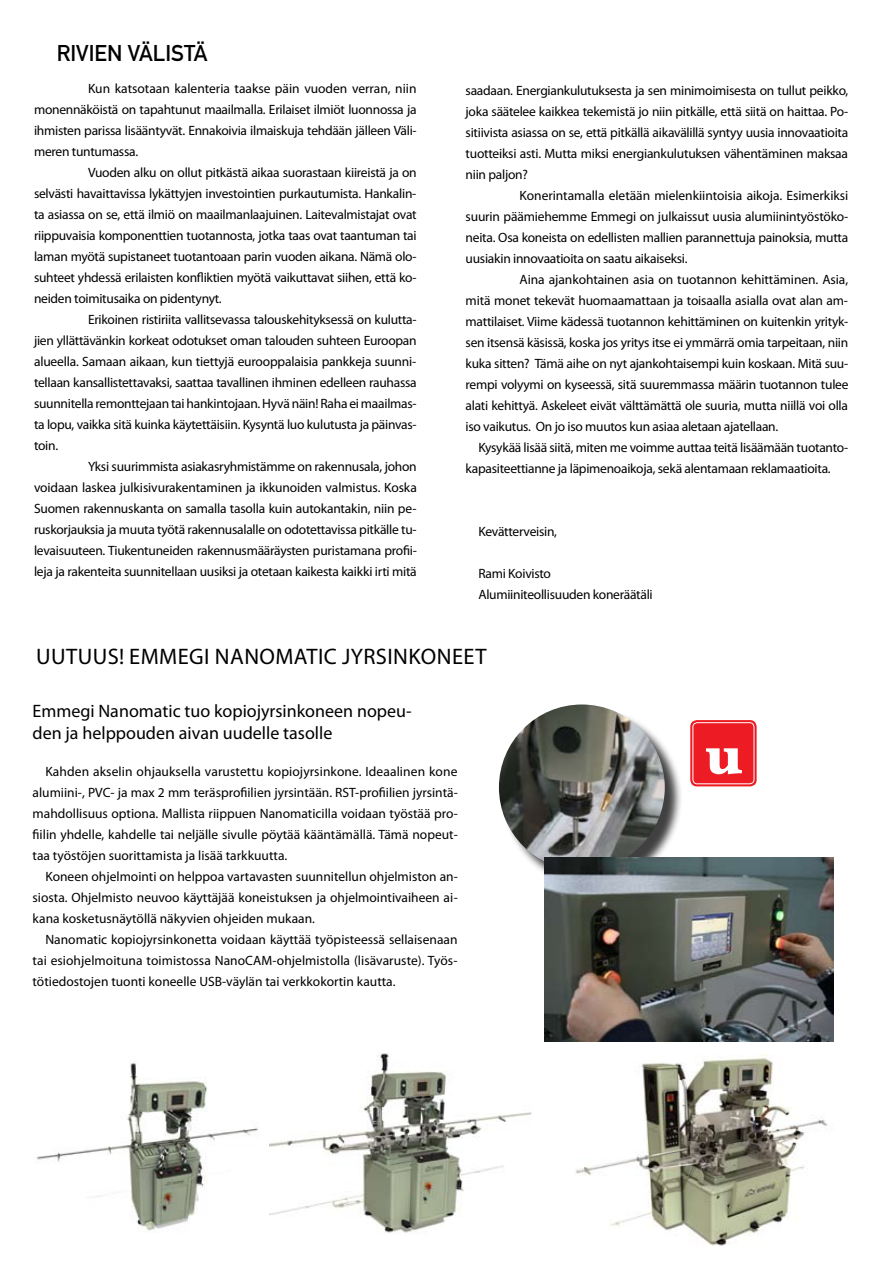
<style>
.page{position:relative;width:893px;height:1263px;background:#fff}
.page>*{position:absolute;margin:0;border:0;box-sizing:border-box;transform-origin:0 0}
.t1{font:700 62.4px "Baskerville";color:#fff}
.t2{font:22.5px "Myriad Pro";letter-spacing:.02em;color:#000}
.t3{font:22.5px "DIN Mittelschrift Std";color:#000}
.t4{font:18px/22.5px "Myriad Pro";color:#000}
.t5{font:13.5px/21px "Myriad Pro";letter-spacing:-.02em;color:#000;text-align:justify}
.t6{font:13.5px "Myriad Pro";color:#000}
</style>
<div class="page">
<img style="left:269px;top:1053px;width:263px;height:180px">
<img style="left:36px;top:1063px;width:223px;height:168px">
<img style="left:575px;top:1054px;width:253px;height:192px">
<div style="left:690px;top:720px;width:67px;height:66px;background:#ed1c24;border-radius:7px"></div>
<div style="left:692px;top:722px;width:62px;height:62px;border:1px solid #fff;border-radius:4px"></div>
<div style="left:501px;top:707px;width:182px;height:182px;background:#000;opacity:.75"></div>
<img style="left:499px;top:704px;width:166px;height:166px;border-radius:83px">
<img style="left:544px;top:857px;width:289px;height:185px">
<h2 class="t3" style="left:57px;top:39px;width:152px">RIVIEN VÄLISTÄ</h2>
<p class="t6" style="left:88px;top:80px;width:330px">Kun katsotaan kalenteria taakse päin vuoden verran, niin</p>
<p class="t5" style="left:34px;top:99px;width:384px">monennäköistä on tapahtunut maailmalla. Erilaiset ilmiöt luonnossa ja</p>
<p class="t5" style="left:34px;top:120px;width:384px">ihmisten parissa lisääntyvät. Ennakoivia ilmaiskuja tehdään jälleen Väli-</p>
<p class="t5" style="left:34px;top:141px;width:106px">meren tuntumassa.</p>
<p class="t5" style="left:88px;top:162px;width:330px">Vuoden alku on ollut pitkästä aikaa suorastaan kiireistä ja on</p>
<p class="t5" style="left:34px;top:183px;width:384px">selvästi havaittavissa lykättyjen investointien purkautumista. Hankalin-</p>
<p class="t5" style="left:34px;top:204px;width:384px">ta asiassa on se, että ilmiö on maailmanlaajuinen. Laitevalmistajat ovat</p>
<p class="t5" style="left:34px;top:225px;width:384px">riippuvaisia komponenttien tuotannosta, jotka taas ovat taantuman tai</p>
<p class="t5" style="left:34px;top:246px;width:384px">laman myötä supistaneet tuotantoaan parin vuoden aikana. Nämä olo-</p>
<p class="t5" style="left:34px;top:267px;width:384px">suhteet yhdessä erilaisten konfliktien myötä vaikuttavat siihen, että ko-</p>
<p class="t5" style="left:34px;top:288px;width:189px">neiden toimitusaika on pidentynyt.</p>
<p class="t5" style="left:88px;top:309px;width:330px">Erikoinen ristiriita vallitsevassa talouskehityksessä on kulutta-</p>
<p class="t5" style="left:34px;top:330px;width:384px">jien yllättävänkin korkeat odotukset oman talouden suhteen Euroopan</p>
<p class="t5" style="left:34px;top:351px;width:384px">alueella. Samaan aikaan, kun tiettyjä eurooppalaisia pankkeja suunni-</p>
<p class="t5" style="left:34px;top:372px;width:384px">tellaan kansallistettavaksi, saattaa tavallinen ihminen edelleen rauhassa</p>
<p class="t5" style="left:34px;top:393px;width:384px">suunnitella remonttejaan tai hankintojaan. Hyvä näin! Raha ei maailmas-</p>
<p class="t5" style="left:34px;top:414px;width:384px">ta lopu, vaikka sitä kuinka käytettäisiin. Kysyntä luo kulutusta ja päinvas-</p>
<p class="t5" style="left:34px;top:435px;width:26px">toin.</p>
<p class="t5" style="left:88px;top:456px;width:330px">Yksi suurimmista asiakasryhmistämme on rakennusala, johon</p>
<p class="t5" style="left:34px;top:477px;width:384px">voidaan laskea julkisivurakentaminen ja ikkunoiden valmistus. Koska</p>
<p class="t5" style="left:34px;top:498px;width:384px">Suomen rakennuskanta on samalla tasolla kuin autokantakin, niin pe-</p>
<p class="t5" style="left:34px;top:519px;width:384px">ruskorjauksia ja muuta työtä rakennusalalle on odotettavissa pitkälle tu-</p>
<p class="t5" style="left:34px;top:540px;width:384px">levaisuuteen. Tiukentuneiden rakennusmääräysten puristamana profii-</p>
<p class="t5" style="left:34px;top:561px;width:384px">leja ja rakenteita suunnitellaan uusiksi ja otetaan kaikesta kaikki irti mitä</p>
<p class="t5" style="left:466px;top:80px;width:384px">saadaan. Energiankulutuksesta ja sen minimoimisesta on tullut peikko,</p>
<p class="t5" style="left:466px;top:101px;width:384px">joka säätelee kaikkea tekemistä jo niin pitkälle, että siitä on haittaa. Po-</p>
<p class="t5" style="left:466px;top:122px;width:384px">sitiivista asiassa on se, että pitkällä aikavälillä syntyy uusia innovaatioita</p>
<p class="t5" style="left:466px;top:143px;width:384px">tuotteiksi asti. Mutta miksi energiankulutuksen vähentäminen maksaa</p>
<p class="t5" style="left:466px;top:164px;width:64px">niin paljon?</p>
<p class="t5" style="left:520px;top:185px;width:330px">Konerintamalla eletään mielenkiintoisia aikoja. Esimerkiksi</p>
<p class="t5" style="left:466px;top:206px;width:384px">suurin päämiehemme Emmegi on julkaissut uusia alumiinintyöstöko-</p>
<p class="t5" style="left:466px;top:227px;width:384px">neita. Osa koneista on edellisten mallien parannettuja painoksia, mutta</p>
<p class="t5" style="left:466px;top:248px;width:224px">uusiakin innovaatioita on saatu aikaiseksi.</p>
<p class="t5" style="left:520px;top:269px;width:330px">Aina ajankohtainen asia on tuotannon kehittäminen. Asia,</p>
<p class="t5" style="left:466px;top:290px;width:384px">mitä monet tekevät huomaamattaan ja toisaalla asialla ovat alan am-</p>
<p class="t5" style="left:466px;top:311px;width:384px">mattilaiset. Viime kädessä tuotannon kehittäminen on kuitenkin yrityk-</p>
<p class="t5" style="left:466px;top:332px;width:384px">sen itsensä käsissä, koska jos yritys itse ei ymmärrä omia tarpeitaan, niin</p>
<p class="t5" style="left:466px;top:353px;width:384px">kuka sitten? Tämä aihe on nyt ajankohtaisempi kuin koskaan. Mitä suu-</p>
<p class="t5" style="left:466px;top:374px;width:384px">rempi volyymi on kyseessä, sitä suuremmassa määrin tuotannon tulee</p>
<p class="t5" style="left:466px;top:395px;width:384px">alati kehittyä. Askeleet eivät välttämättä ole suuria, mutta niillä voi olla</p>
<p class="t5" style="left:466px;top:416px;width:314px">iso vaikutus. On jo iso muutos kun asiaa aletaan ajatellaan.</p>
<p class="t5" style="left:478px;top:437px;width:371px">Kysykää lisää siitä, miten me voimme auttaa teitä lisäämään tuotanto-</p>
<p class="t5" style="left:466px;top:458px;width:367px">kapasiteettianne ja läpimenoaikoja, sekä alentamaan reklamaatioita.</p>
<p class="t5" style="left:478px;top:521px;width:80px">Kevätterveisin,</p>
<p class="t5" style="left:478px;top:563px;width:176px">Rami Koivisto<br>Alumiiniteollisuuden koneräätäli</p>
<h2 class="t2" style="left:36px;top:642px;width:452px">UUTUUS! EMMEGI NANOMATIC JYRSINKONEET</h2>
<h3 class="t4" style="left:33px;top:699px;width:380px">Emmegi Nanomatic tuo kopiojyrsinkoneen nopeu&shy;den ja helppouden aivan uudelle tasolle</h3>
<p class="t5" style="left:33px;top:760px;width:427px;text-indent:13px">Kahden akselin ohjauksella varustettu kopiojyrsinkone. Ideaalinen kone alumiini-, PVC- ja max 2 mm teräsprofiilien jyrsintään. RST-profiilien jyrsintä&shy;mahdollisuus optiona. Mallista riippuen Nanomaticilla voidaan työstää pro&shy;fiilin yhdelle, kahdelle tai neljälle sivulle pöytää kääntämällä. Tämä nopeut&shy;taa työstöjen suorittamista ja lisää tarkkuutta.</p>
<p class="t5" style="left:33px;top:865px;width:427px;text-indent:13px">Koneen ohjelmointi on helppoa vartavasten suunnitellun ohjelmiston an&shy;siosta. Ohjelmisto neuvoo käyttäjää koneistuksen ja ohjelmointivaiheen ai&shy;kana kosketusnäytöllä näkyvien ohjeiden mukaan.</p>
<p class="t5" style="left:33px;top:928px;width:426px;text-indent:13px">Nanomatic kopiojyrsinkonetta voidaan käyttää työpisteessä sellaisenaan tai esiohjelmoituna toimistossa NanoCAM-ohjelmistolla (lisävaruste). Työs&shy;tötiedostojen tuonti koneelle USB-väylän tai verkkokortin kautta.</p>
<h1 class="t1" style="left:705px;top:716px;width:39px">u</h1>
</div>
